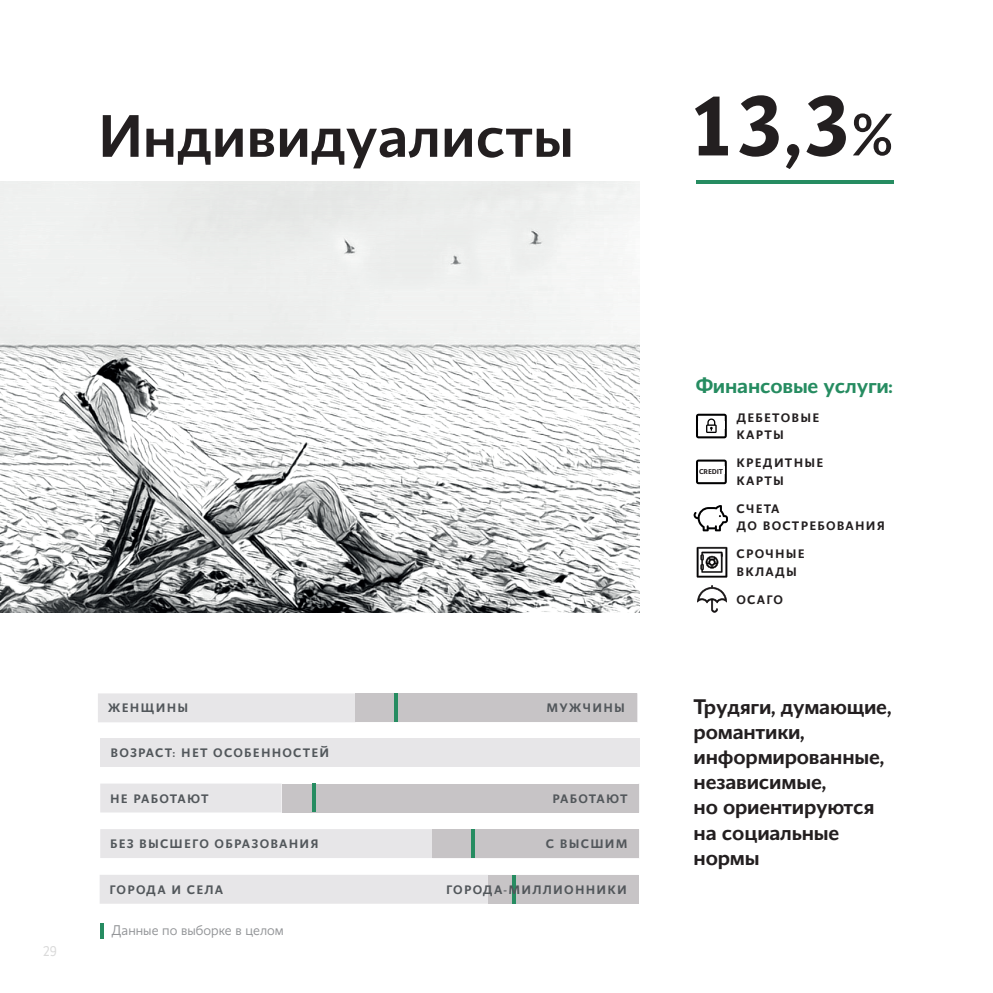
<style>
.page{position:relative;width:993px;height:993px;background:#fff}
.page>*{position:absolute;margin:0;border:0;box-sizing:border-box;transform-origin:0 0}
.t1{font:600 84px "Conqueror Sans";color:#231f20}
.t2{font:500 59.5px "Conqueror Sans";color:#231f20}
.t3{font:600 21px/25.2px "Conqueror Sans";letter-spacing:-.01em;color:#231f20}
.t4{font:600 21px "Conqueror Sans";letter-spacing:-.01em;color:#268c61}
.t5{font:300 14px "Conqueror Sans";color:#939598}
.t6{font:300 14px "Conqueror Sans";color:#dadada}
.t7{font:600 12.25px "Conqueror Sans";letter-spacing:.1em;color:#52575b}
.t8{font:600 12.25px/17.5px "Conqueror Sans";letter-spacing:.1em;color:#231f20}
.t9{font:600 12.25px "Conqueror Sans";letter-spacing:.08em;color:#52575b}
.t10{font:600 7px "Conqueror Sans";color:#231f20}
.s1{font-size:59.5px}
</style>
<div class="page">
<div style="left:100px;top:737px;width:539px;height:29px;background:#e7e6e8"></div>
<div style="left:100px;top:875px;width:388px;height:28px;background:#e7e6e8"></div>
<div style="left:488px;top:874px;width:150px;height:29px;background:#c7c4c6"></div>
<hr style="left:512px;top:874px;width:4px;height:29px;background:#268c61">
<svg style="left:696px;top:413px;width:30px;height:25px"></svg>
<svg style="left:697px;top:585px;width:29px;height:27px"></svg>
<img style="left:0;top:182px;width:639px;height:430px">
<hr style="left:695px;top:180px;width:198px;height:4px;background:#268c61">
<hr style="left:100px;top:922px;width:4px;height:16px;background:#268c61">
<svg style="left:696px;top:546px;width:31px;height:31px"></svg>
<div style="left:100px;top:829px;width:332px;height:28px;background:#e7e6e8"></div>
<div style="left:432px;top:828px;width:207px;height:29px;background:#c7c4c6"></div>
<div style="left:100px;top:783px;width:539px;height:29px;background:#e7e6e8"></div>
<div style="left:281px;top:783px;width:357px;height:29px;background:#c7c4c6"></div>
<svg style="left:693px;top:505px;width:34px;height:26px"></svg>
<svg style="left:696px;top:459px;width:30px;height:25px"></svg>
<div style="left:697px;top:466px;width:27px;height:8px;background:#fff"></div>
<div style="left:98px;top:693px;width:539px;height:29px;background:#e7e6e8"></div>
<div style="left:355px;top:693px;width:281px;height:29px;background:#c7c4c6"></div>
<svg style="left:394px;top:693px;width:3px;height:29px"></svg>
<hr style="left:312px;top:783px;width:4px;height:29px;background:#268c61">
<hr style="left:471px;top:828px;width:3px;height:29px;background:#268c61">
<h2 class="t2" style="left:97px;top:101px;width:478px">Индивидуалисты</h2>
<h1 class="t1" style="left:687px;top:76px;width:209px">13,3<span class="s1">%</span></h1>
<p class="t6" style="left:43px;top:942px;width:16px">29</p>
<p class="t7" style="left:108px;top:700px;width:82px">ЖЕНЩИНЫ</p>
<p class="t7" style="left:546px;top:700px;width:80px">МУЖЧИНЫ</p>
<p class="t7" style="left:111px;top:745px;width:220px">ВОЗРАСТ: НЕТ ОСОБЕННОСТЕЙ</p>
<p class="t7" style="left:110px;top:790px;width:100px">НЕ РАБОТАЮТ</p>
<p class="t9" style="left:552px;top:790px;width:77px">РАБОТАЮТ</p>
<p class="t7" style="left:110px;top:836px;width:210px">БЕЗ ВЫСШЕГО ОБРАЗОВАНИЯ</p>
<p class="t7" style="left:545px;top:836px;width:83px">С ВЫСШИМ</p>
<p class="t7" style="left:109px;top:881px;width:115px">ГОРОДА И СЕЛА</p>
<p class="t7" style="left:446px;top:881px;width:182px">ГОРОДА-МИЛЛИОННИКИ</p>
<p class="t5" style="left:112px;top:921px;width:174px">Данные по выборке в целом</p>
<h3 class="t4" style="left:695px;top:373px;width:199px">Финансовые услуги:</h3>
<p class="t8" style="left:736px;top:409px;width:84px">ДЕБЕТОВЫЕ<br>КАРТЫ</p>
<p class="t8" style="left:736px;top:454px;width:88px">КРЕДИТНЫЕ<br>КАРТЫ</p>
<p class="t8" style="left:736px;top:500px;width:150px">СЧЕТА<br>ДО ВОСТРЕБОВАНИЯ</p>
<p class="t8" style="left:736px;top:545px;width:70px">СРОЧНЫЕ<br>ВКЛАДЫ</p>
<p class="t8" style="left:736px;top:591px;width:48px">ОСАГО</p>
<p class="t10" style="left:698px;top:467px;width:25px">CREDIT</p>
<h3 class="t3" style="left:693px;top:694px;width:199px">Трудяги, думающие, романтики, информированные, независимые,<br>но ориентируются на социальные нормы</h3>
</div>
